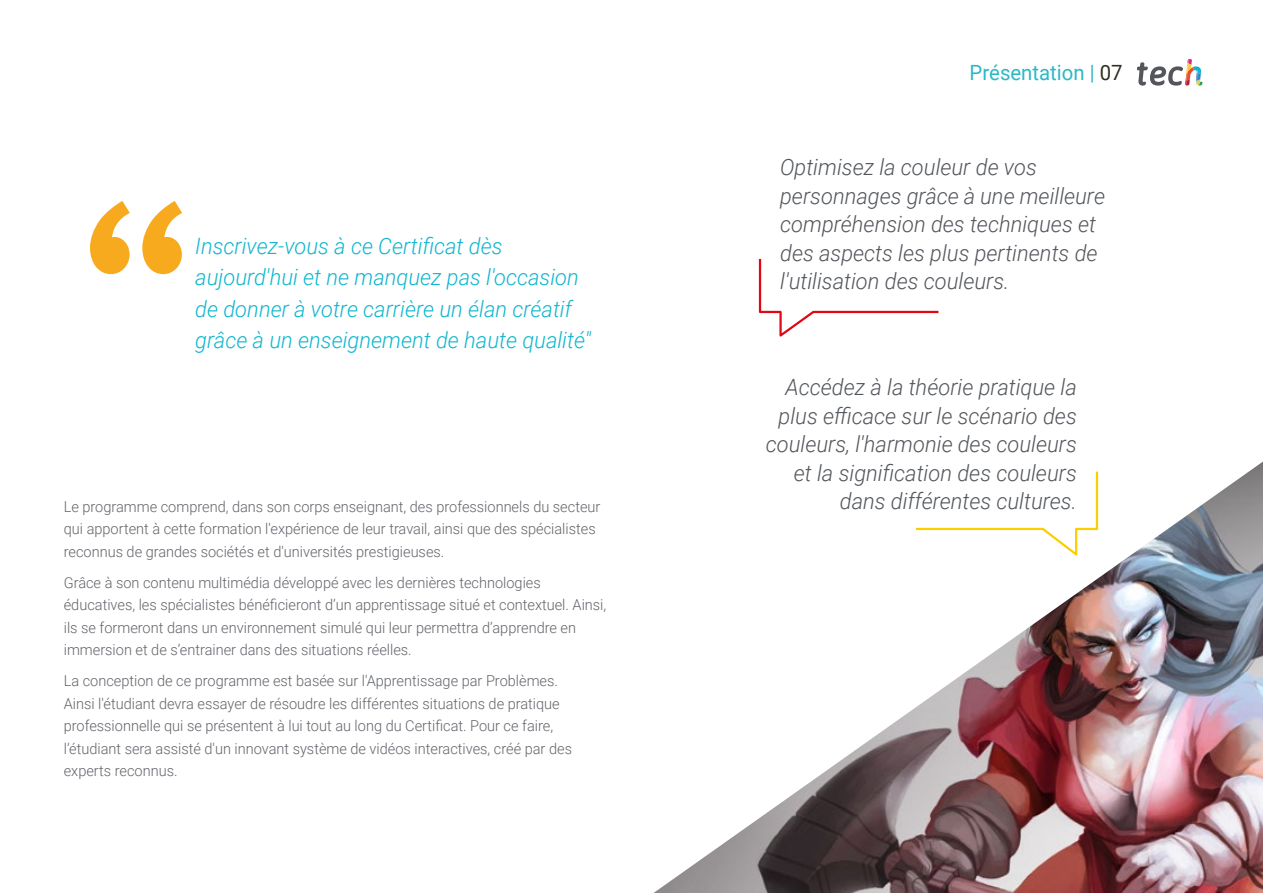
<style>
.page{position:relative;width:1263px;height:893px;background:#fff}
.page>*{position:absolute;margin:0;border:0;box-sizing:border-box;transform-origin:0 0}
.t1{font:italic 300 22.5px/28.5px "Roboto";color:#52555b;text-align:right}
.t2{font:italic 300 22.5px/31.5px "Roboto";color:#0fb6cf}
.t3{font:21px "Roboto";color:#2db8c5}
.t4{font:300 15px/22.5px "Roboto";color:#61646a}
.s1{color:#312e20}
</style>
<div class="page">
<svg style="left:90px;top:201px;width:92px;height:73px"></svg>
<svg style="left:758px;top:258px;width:181px;height:79px"></svg>
<svg style="left:1137px;top:59px;width:65px;height:27px"></svg>
<img style="left:654px;top:462px;width:609px;height:431px">
<h1 class="t2" style="left:195px;top:229px;width:397px">Inscrivez-vous à ce Certificat dès aujourd'hui et ne manquez pas l'occasion de donner à votre carrière un élan créatif grâce à un enseignement de haute qualité"</h1>
<p class="t4" style="left:64px;top:495px;width:538px">Le programme comprend, dans son corps enseignant, des professionnels du secteur qui apportent à cette formation l'expérience de leur travail, ainsi que des spécialistes reconnus de grandes sociétés et d'universités prestigieuses.</p>
<p class="t4" style="left:64px;top:571px;width:544px">Grâce à son contenu multimédia développé avec les dernières technologies éducatives, les spécialistes bénéficieront d’un apprentissage situé et contextuel. Ainsi, ils se formeront dans un environnement simulé qui leur permettra d’apprendre en immersion et de s’entrainer dans des situations réelles.</p>
<p class="t4" style="left:64px;top:669px;width:510px">La conception de ce programme est basée sur l'Apprentissage par Problèmes.<br>Ainsi l'étudiant devra essayer de résoudre les différentes situations de pratique professionnelle qui se présentent à lui tout au long du Certificat. Pour ce faire, l’étudiant sera assisté d'un innovant système de vidéos interactives, créé par des experts reconnus.</p>
<h2 class="t3" style="left:970px;top:57px;width:155px">Présentation | <span class="s1">07</span></h2>
<h1 class="t1" style="left:780px;top:152px;width:326px;text-align:left">Optimisez la couleur de vos personnages grâce à une meilleure compréhension des techniques et des aspects les plus pertinents de l'utilisation des couleurs.</h1>
<h1 class="t1" style="left:766px;top:372px;width:312px">Accédez à la théorie pratique la plus efficace sur le scénario des couleurs, l'harmonie des couleurs et la signification des couleurs dans différentes cultures.</h1>
</div>
